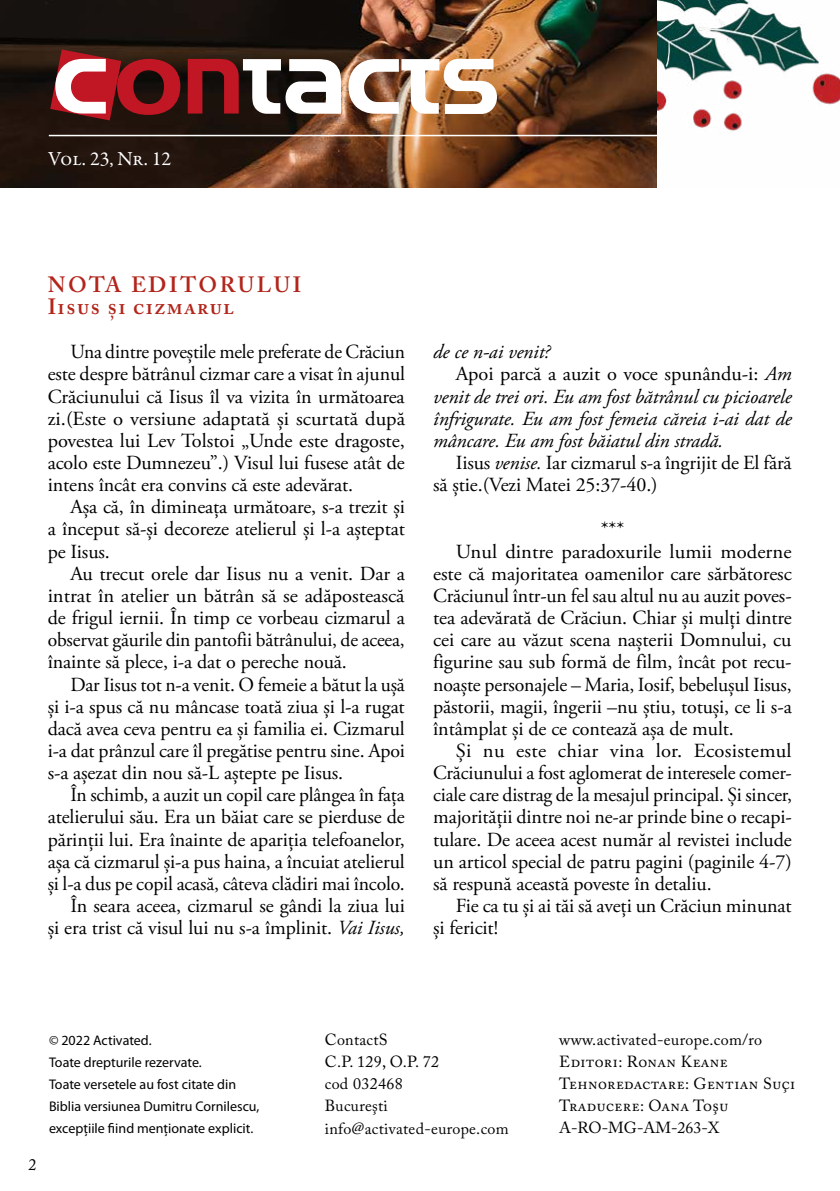
<style>
.page{position:relative;width:840px;height:1191px;background:#fff}
.page>*{position:absolute;margin:0;border:0;box-sizing:border-box;transform-origin:0 0}
.t1{font:600 22px/22.2px "Adobe Caslon Pro";letter-spacing:.065em;color:#b2251b}
.t2{font:20px/22.2px "Adobe Garamond Pro";letter-spacing:-.005em;color:#000;text-align:justify}
.t3{font:italic 20px "Adobe Garamond Pro";letter-spacing:-.005em;color:#000}
.t4{font:20px "Adobe Garamond Pro";letter-spacing:.015em;color:#000}
.t5{font:20px "Garamond Premr Pro";color:#fff}
.t6{font:16px/22.2px "Adobe Caslon Pro";letter-spacing:.02em;color:#000}
.t7{font:14px/22.2px "Myriad Pro";color:#000}
.s1{font-style:italic}
</style>
<div class="page">
<img style="left:656px;top:0;width:183px;height:187px">
<img style="left:0;top:0;width:656px;height:187px">
<hr style="left:49px;top:135px;width:616px;height:1px;background:#fff">
<img style="left:50px;top:49px;width:446px;height:71px">
<p class="t5" style="left:48px;top:147px;width:125px">Vol. 23, Nr. 12</p>
<p class="t1" style="left:48px;top:273px;width:255px">NOTA EDITORULUI<br>Iisus și cizmarul</p>
<p class="t2" style="left:48px;top:341px;width:358px;text-indent:23px">Una dintre poveștile mele preferate de Crăciun este despre bătrânul cizmar care a visat în ajunul Crăciunului că Iisus îl va vizita în următoarea zi.(Este o versiune adaptată și scurtată după povestea lui Lev Tolstoi „Unde este dragoste, acolo este Dumnezeu”.) Visul lui fusese atât de intens încât era convins că este adevărat.</p>
<p class="t2" style="left:48px;top:496px;width:358px;text-indent:23px">Așa că, în dimineața următoare, s‑a trezit și a început să‑și decoreze atelierul și l‑a așteptat pe Iisus.</p>
<p class="t2" style="left:48px;top:563px;width:358px;text-indent:23px">Au trecut orele dar Iisus nu a venit. Dar a intrat în atelier un bătrân să se adăpostească de frigul iernii. În timp ce vorbeau cizmarul a observat găurile din pantofii bătrânului, de aceea, înainte să plece, i‑a dat o pereche nouă.</p>
<p class="t2" style="left:48px;top:674px;width:358px;text-indent:23px">Dar Iisus tot n‑a venit. O femeie a bătut la ușă și i‑a spus că nu mâncase toată ziua și l-a rugat dacă avea ceva pentru ea și familia ei. Cizmarul i‑a dat prânzul care îl pregătise pentru sine. Apoi s‑a așezat din nou să‑L aștepte pe Iisus.</p>
<p class="t2" style="left:48px;top:784px;width:358px;text-align:right">În schimb, a auzit un copil care plângea în fața atelierului său. Era un băiat care se pierduse de părinții lui. Era înainte de apariția telefoanelor, așa că cizmarul și‑a pus haina, a încuiat atelierul și l‑a dus pe copil acasă, câteva clădiri mai încolo.<br>În seara aceea, cizmarul se gândi la ziua lui<br>și era trist că visul lui nu s‑a împlinit. <span class="s1">Vai Iisus,</span></p>
<p class="t3" style="left:433px;top:340px;width:118px">de ce n‑ai venit?</p>
<p class="t2" style="left:455px;top:364px;width:337px">Apoi parcă a auzit o voce spunându‑i: <span class="s1">Am</span></p>
<p class="t3" style="left:433px;top:384px;width:360px">venit de trei ori. Eu am fost bătrânul cu picioarele</p>
<p class="t3" style="left:433px;top:406px;width:360px">înfrigurate. Eu am fost femeia căreia i‑ai dat de</p>
<p class="t3" style="left:433px;top:428px;width:291px">mâncare. Eu am fost băiatul din stradă.</p>
<p class="t2" style="left:455px;top:452px;width:337px">Iisus <span class="s1">venise.</span> Iar cizmarul s‑a îngrijit de El fără</p>
<p class="t2" style="left:433px;top:474px;width:226px">să știe.(Vezi Matei 25:37-40.)</p>
<p class="t2" style="left:600px;top:519px;width:25px">***</p>
<p class="t2" style="left:455px;top:541px;width:337px">Unul dintre paradoxurile lumii moderne</p>
<p class="t2" style="left:433px;top:563px;width:360px">este că majoritatea oamenilor care sărbătoresc</p>
<p class="t2" style="left:433px;top:585px;width:360px">Crăciunul într‑un fel sau altul nu au auzit poves‑</p>
<p class="t2" style="left:433px;top:607px;width:360px">tea adevărată de Crăciun. Chiar și mulți dintre</p>
<p class="t2" style="left:433px;top:629px;width:359px">cei care au văzut scena nașterii Domnului, cu</p>
<p class="t2" style="left:433px;top:651px;width:360px">figurine sau sub formă de film, încât pot recu‑</p>
<p class="t2" style="left:433px;top:674px;width:360px">noaște personajele – Maria, Iosif, bebelușul Iisus,</p>
<p class="t2" style="left:433px;top:696px;width:360px">păstorii, magii, îngerii –nu știu, totuși, ce li s‑a</p>
<p class="t2" style="left:433px;top:718px;width:302px">întâmplat și de ce contează așa de mult.</p>
<p class="t4" style="left:455px;top:738px;width:337px">Și nu este chiar vina lor. Ecosistemul</p>
<p class="t2" style="left:433px;top:762px;width:360px">Crăciunului a fost aglomerat de interesele comer‑</p>
<p class="t2" style="left:433px;top:784px;width:360px">ciale care distrag de la mesajul principal. Și sincer,</p>
<p class="t2" style="left:433px;top:806px;width:360px">majorității dintre noi ne‑ar prinde bine o recapi‑</p>
<p class="t2" style="left:433px;top:828px;width:360px">tulare. De aceea acest număr al revistei include</p>
<p class="t2" style="left:433px;top:851px;width:360px">un articol special de patru pagini (paginile 4-7)</p>
<p class="t2" style="left:433px;top:873px;width:280px">să respună această poveste în detaliu.</p>
<p class="t2" style="left:455px;top:895px;width:337px">Fie ca tu și ai tăi să aveți un Crăciun minunat</p>
<p class="t2" style="left:433px;top:917px;width:66px">și fericit!</p>
<p class="t6" style="left:28px;top:1152px;width:9px">2</p>
<p class="t7" style="left:49px;top:1028px;width:212px">© 2022 Activated.<br>Toate drepturile rezervate.<br>Toate versetele au fost citate din<br>Biblia versiunea Dumitru Cornilescu, excepţiile fiind menţionate explicit.</p>
<p class="t6" style="left:559px;top:1028px;width:237px">www.activated-europe.com/ro<br>Editori: Ronan Keane<br>Tehnoredactare: Gentian Suçi<br>Traducere: Oana Toşu<br>A-RO-MG-AM-263-X</p>
<p class="t6" style="left:324px;top:1028px;width:185px">ContactS<br>C.P. 129, O.P. 72<br>cod 032468<br>Bucureşti info@activated-europe.com</p>
</div>
